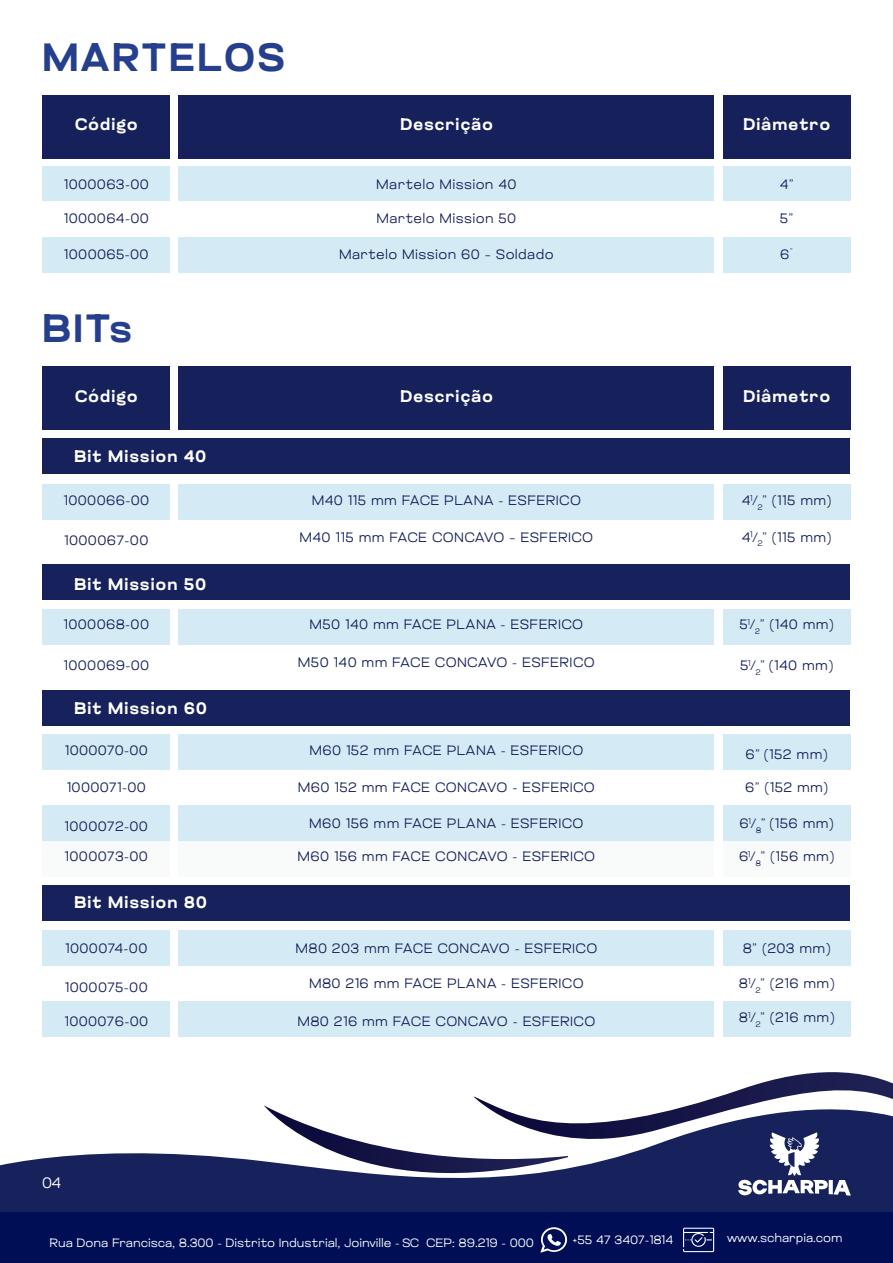
<style>
.page{position:relative;width:893px;height:1263px;background:#fff}
.page>*{position:absolute;margin:0;border:0;box-sizing:border-box;transform-origin:0 0}
.t1{font:700 39.3px "Glancyr";letter-spacing:.075em;color:#253f8e}
.t2{font:700 16.5px "Glancyr";letter-spacing:.075em;color:#fff}
.t3{font:700 15px "Glancyr";color:#fff}
.t4{font:700 13.5px "Glancyr";letter-spacing:.075em;color:#16205b}
.t5{font:700 12px "Glancyr";letter-spacing:.05em;color:#fff}
</style>
<div class="page">
<svg style="left:0;top:1153px;width:264px;height:58px;fill:#17215c"></svg>
<div style="left:0;top:1211px;width:893px;height:52px;background:#000f55"></div>
<div style="left:43px;top:166px;width:127px;height:36px;background:#d4ebf6"></div>
<div style="left:43px;top:237px;width:127px;height:36px;background:#d4ebf6"></div>
<div style="left:43px;top:841px;width:127px;height:36px;background:#f9fafa"></div>
<div style="left:43px;top:201px;width:127px;height:36px;background:#fff"></div>
<div style="left:43px;top:609px;width:127px;height:36px;background:#d4ebf6"></div>
<div style="left:43px;top:805px;width:127px;height:36px;background:#d4ebf6"></div>
<div style="left:43px;top:1001px;width:127px;height:36px;background:#d4ebf6"></div>
<div style="left:43px;top:484px;width:127px;height:35px;background:#d4ebf6"></div>
<div style="left:43px;top:734px;width:127px;height:36px;background:#d4ebf6"></div>
<div style="left:43px;top:930px;width:127px;height:35px;background:#d4ebf6"></div>
<div style="left:723px;top:166px;width:127px;height:36px;background:#d4ebf6"></div>
<div style="left:723px;top:237px;width:127px;height:36px;background:#d4ebf6"></div>
<div style="left:723px;top:841px;width:127px;height:36px;background:#f9fafa"></div>
<div style="left:723px;top:201px;width:127px;height:36px;background:#fff"></div>
<div style="left:723px;top:609px;width:127px;height:36px;background:#d4ebf6"></div>
<div style="left:723px;top:805px;width:127px;height:36px;background:#d4ebf6"></div>
<div style="left:723px;top:1001px;width:127px;height:36px;background:#d4ebf6"></div>
<div style="left:723px;top:484px;width:127px;height:35px;background:#d4ebf6"></div>
<div style="left:723px;top:734px;width:127px;height:36px;background:#d4ebf6"></div>
<div style="left:723px;top:930px;width:127px;height:35px;background:#d4ebf6"></div>
<div style="left:179px;top:166px;width:535px;height:36px;background:#d4ebf6"></div>
<div style="left:43px;top:438px;width:807px;height:36px;background:#17215c"></div>
<div style="left:43px;top:564px;width:807px;height:36px;background:#17215c"></div>
<div style="left:43px;top:690px;width:807px;height:36px;background:#17215c"></div>
<div style="left:43px;top:885px;width:807px;height:36px;background:#17215c"></div>
<div style="left:179px;top:237px;width:535px;height:36px;background:#d4ebf6"></div>
<div style="left:179px;top:841px;width:535px;height:36px;background:#f9fafa"></div>
<div style="left:179px;top:201px;width:535px;height:36px;background:#fff"></div>
<div style="left:179px;top:609px;width:535px;height:36px;background:#d4ebf6"></div>
<div style="left:179px;top:805px;width:535px;height:36px;background:#d4ebf6"></div>
<div style="left:179px;top:1001px;width:535px;height:36px;background:#d4ebf6"></div>
<div style="left:179px;top:484px;width:535px;height:35px;background:#d4ebf6"></div>
<div style="left:179px;top:734px;width:535px;height:36px;background:#d4ebf6"></div>
<div style="left:179px;top:930px;width:535px;height:35px;background:#d4ebf6"></div>
<div style="left:43px;top:95px;width:127px;height:63px;background:#16205b"></div>
<div style="left:43px;top:366px;width:127px;height:64px;background:#16205b"></div>
<div style="left:723px;top:95px;width:127px;height:63px;background:#16205b"></div>
<div style="left:723px;top:366px;width:127px;height:64px;background:#16205b"></div>
<div style="left:179px;top:95px;width:535px;height:63px;background:#16205b"></div>
<div style="left:179px;top:366px;width:535px;height:64px;background:#16205b"></div>
<svg style="left:540px;top:1227px;width:175px;height:26px"></svg>
<svg style="left:264px;top:1072px;width:629px;height:140px"></svg>
<p class="t1" style="left:43px;top:30px;width:244px">MARTELOS</p>
<p class="t2" style="left:75px;top:113px;width:64px">Código</p>
<p class="t2" style="left:400px;top:113px;width:94px">Descrição</p>
<p class="t2" style="left:743px;top:113px;width:88px">Diâmetro</p>
<p class="t4" style="left:64px;top:175px;width:86px">1000063-00</p>
<p class="t4" style="left:377px;top:175px;width:141px">Martelo Mission 40</p>
<p class="t4" style="left:780px;top:175px;width:15px">4”</p>
<p class="t4" style="left:64px;top:209px;width:86px">1000064-00</p>
<p class="t4" style="left:377px;top:209px;width:141px">Martelo Mission 50</p>
<p class="t4" style="left:780px;top:209px;width:14px">5”</p>
<p class="t4" style="left:64px;top:245px;width:86px">1000065-00</p>
<p class="t4" style="left:339px;top:245px;width:215px">Martelo Mission 60 – Soldado</p>
<p class="t4" style="left:781px;top:245px;width:14px">6<sup>”</sup></p>
<p class="t1" style="left:43px;top:302px;width:91px">BITs</p>
<p class="t2" style="left:75px;top:385px;width:64px">Código</p>
<p class="t2" style="left:74px;top:445px;width:133px">Bit Mission 40</p>
<p class="t2" style="left:400px;top:385px;width:94px">Descrição</p>
<p class="t2" style="left:743px;top:385px;width:88px">Diâmetro</p>
<p class="t4" style="left:64px;top:491px;width:86px">1000066-00</p>
<p class="t4" style="left:312px;top:491px;width:270px">M40 115 mm FACE PLANA - ESFERICO</p>
<p class="t4" style="left:742px;top:491px;width:91px">4<sup>1</sup>/<sub>2</sub>” (115 mm)</p>
<p class="t4" style="left:64px;top:531px;width:85px">1000067-00</p>
<p class="t4" style="left:300px;top:528px;width:294px">M40 115 mm FACE CONCAVO – ESFERICO</p>
<p class="t4" style="left:742px;top:528px;width:91px">4<sup>1</sup>/<sub>2</sub>” (115 mm)</p>
<p class="t2" style="left:74px;top:573px;width:133px">Bit Mission 50</p>
<p class="t4" style="left:64px;top:615px;width:86px">1000068-00</p>
<p class="t4" style="left:310px;top:615px;width:274px">M50 140 mm FACE PLANA - ESFERICO</p>
<p class="t4" style="left:740px;top:615px;width:95px">5<sup>1</sup>/<sub>2</sub>” (140 mm)</p>
<p class="t4" style="left:64px;top:656px;width:86px">1000069-00</p>
<p class="t4" style="left:298px;top:653px;width:298px">M50 140 mm FACE CONCAVO - ESFERICO</p>
<p class="t4" style="left:740px;top:656px;width:94px">5<sup>1</sup>/<sub>2</sub>” (140 mm)</p>
<p class="t2" style="left:74px;top:697px;width:134px">Bit Mission 60</p>
<p class="t4" style="left:65px;top:741px;width:84px">1000070-00</p>
<p class="t4" style="left:310px;top:741px;width:275px">M60 152 mm FACE PLANA - ESFERICO</p>
<p class="t4" style="left:746px;top:745px;width:83px">6” (152 mm)</p>
<p class="t4" style="left:67px;top:778px;width:80px">1000071-00</p>
<p class="t4" style="left:298px;top:778px;width:298px">M60 152 mm FACE CONCAVO - ESFERICO</p>
<p class="t4" style="left:745px;top:778px;width:84px">6” (152 mm)</p>
<p class="t4" style="left:65px;top:817px;width:84px">1000072-00</p>
<p class="t4" style="left:310px;top:814px;width:275px">M60 156 mm FACE PLANA - ESFERICO</p>
<p class="t4" style="left:740px;top:814px;width:95px">6<sup>1</sup>/<sub>8</sub>” (156 mm)</p>
<p class="t4" style="left:65px;top:847px;width:84px">1000073-00</p>
<p class="t4" style="left:298px;top:847px;width:298px">M60 156 mm FACE CONCAVO - ESFERICO</p>
<p class="t4" style="left:739px;top:847px;width:96px">6<sup>1</sup>/<sub>8</sub>” (156 mm)</p>
<p class="t2" style="left:74px;top:891px;width:134px">Bit Mission 80</p>
<p class="t4" style="left:66px;top:939px;width:83px">1000074-00</p>
<p class="t4" style="left:296px;top:939px;width:303px">M80 203 mm FACE CONCAVO - ESFERICO</p>
<p class="t4" style="left:743px;top:939px;width:89px">8” (203 mm)</p>
<p class="t4" style="left:65px;top:978px;width:84px">1000075-00</p>
<p class="t4" style="left:309px;top:974px;width:276px">M80 216 mm FACE PLANA - ESFERICO</p>
<p class="t4" style="left:739px;top:974px;width:97px">8<sup>1</sup>/<sub>2</sub>” (216 mm)</p>
<p class="t4" style="left:65px;top:1012px;width:85px">1000076-00</p>
<p class="t4" style="left:298px;top:1012px;width:299px">M80 216 mm FACE CONCAVO - ESFERICO</p>
<p class="t4" style="left:739px;top:1008px;width:97px">8<sup>1</sup>/<sub>2</sub>” (216 mm)</p>
<p class="t3" style="left:43px;top:1173px;width:20px">04</p>
<p class="t5" style="left:50px;top:1234px;width:485px">Rua Dona Francisca, 8.300 - Distrito Industrial, Joinville - SC CEP: 89.219 - 000</p>
<p class="t5" style="left:573px;top:1232px;width:102px">+55 47 3407-1814</p>
<p class="t5" style="left:727px;top:1230px;width:116px">www.scharpia.com</p>
</div>
